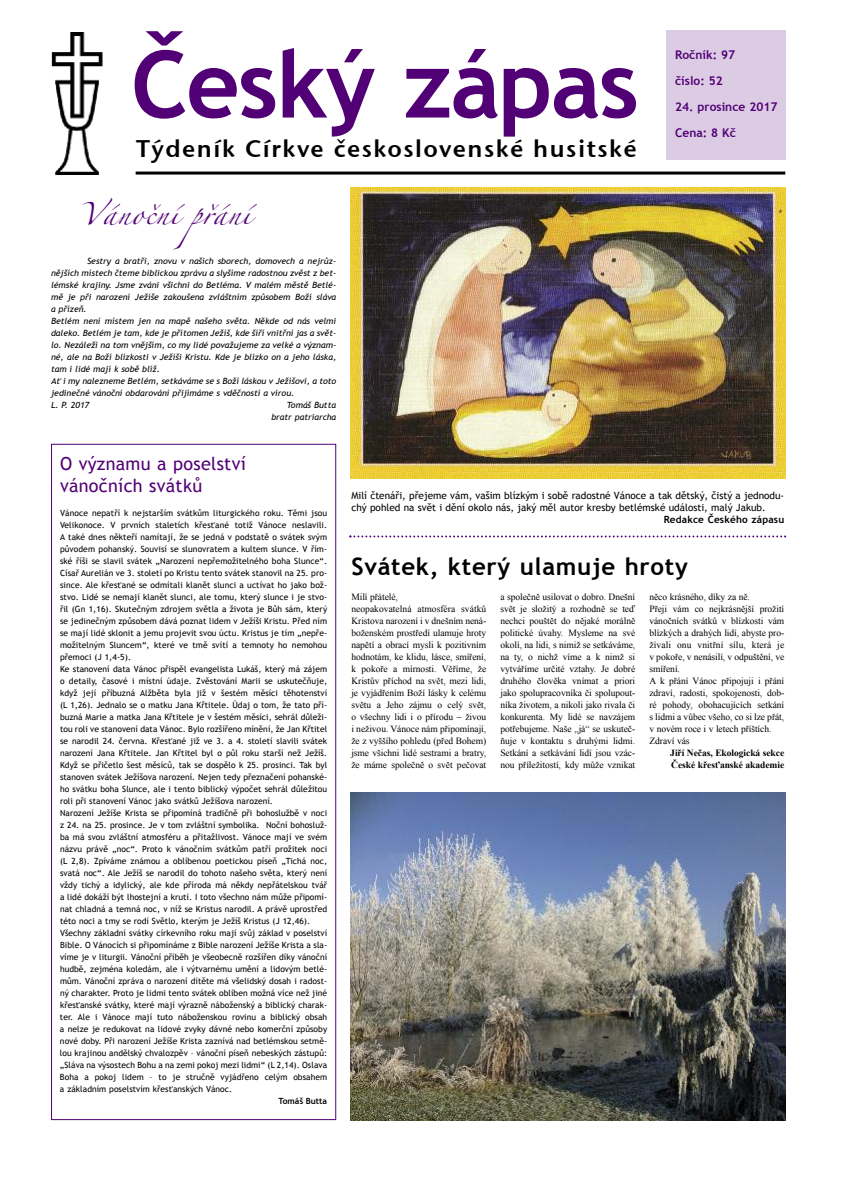
<style>
.page{position:relative;width:842px;height:1191px;background:#fff}
.page>*{position:absolute;margin:0;border:0;box-sizing:border-box;transform-origin:0 0}
.t1{font:700 93px "Trebuchet MS";letter-spacing:-.02em;color:#520076}
.t2{font:24px "Stone Sans Sem ITCTT Semi";letter-spacing:.06em;color:#000}
.t3{font:700 24px "Trebuchet MS";letter-spacing:.03em;color:#000}
.t4{font:20px "Zapfino";letter-spacing:.03em;color:#520076}
.t5{font:18px/22px "Trebuchet MS";letter-spacing:.015em;color:#520076}
.t6{font:700 12px/26px "Trebuchet MS";color:#520076}
.t7{font:10px/12px "Trebuchet MS";color:#000}
.t8{font:700 10px "Trebuchet MS";letter-spacing:.015em;color:#000}
.t9{font:9.5px/12px "Times New Roman";letter-spacing:-.005em;color:#000}
.t10{font:700 9.5px/12px "Times New Roman";letter-spacing:-.005em;color:#000}
.t11{font:8.5px/12px "Trebuchet MS";letter-spacing:.005em;color:#000}
.t12{font:italic 8.5px/12px "Trebuchet MS";color:#000;scale:1.04 1}
.t13{font:700 8.5px "Trebuchet MS";color:#000}
</style>
<div class="page">
<div style="left:666px;top:30px;width:119px;height:129px;background:#dccce3"></div>
<hr style="left:136px;top:171px;width:649px;height:3px;background:#000">
<img style="left:51px;top:32px;width:52px;height:142px">
<img style="left:350px;top:188px;width:435px;height:290px">
<img style="left:351px;top:792px;width:434px;height:328px">
<svg style="left:349px;top:535px;width:437px;height:2px"></svg>
<h1 class="t1" style="left:131px;top:30px;width:509px">Český zápas</h1>
<h2 class="t2" style="left:136px;top:134px;width:502px">Týdeník Církve československé husitské</h2>
<h3 class="t4" style="left:80px;top:205px;width:172px">Vánoční přání</h3>
<p class="t12" style="left:51px;top:255px;width:276px;text-indent:36px">Sestry a bratři, znovu v našich sborech, domovech a nejrůz&shy;nějších místech čteme biblickou zprávu a slyšíme radostnou zvěst z bet&shy;lémské krajiny. Jsme zváni všichni do Betléma. V malém městě Betlé&shy;mě je při narození Ježíše zakoušena zvláštním způsobem Boží sláva a přízeň.<br>Betlém není místem jen na mapě našeho světa. Někde od nás velmi daleko. Betlém je tam, kde je přítomen Ježíš, kde šíří vnitřní jas a svět&shy;lo. Nezáleží na tom vnějším, co my lidé považujeme za velké a význam&shy;né, ale na Boží blízkosti v Ježíši Kristu. Kde je blízko on a jeho láska, tam i lidé mají k sobě blíž.<br>Ať i my nalezneme Betlém, setkáváme se s Boží láskou v Ježíšovi, a toto jedinečné vánoční obdarování přijímáme s vděčností a vírou.<br>L. P. 2017</p>
<p class="t12" style="left:271px;top:399px;width:64px;text-align:right">Tomáš Butta bratr patriarcha</p>
<h3 class="t6" style="left:675px;top:41px;width:61px">Ročník: 97 číslo: 52</h3>
<h3 class="t6" style="left:675px;top:93px;width:104px">24. prosince 2017<br>Cena: 8 Kč</h3>
<h3 class="t5" style="left:60px;top:452px;width:187px">O významu a poselství vánočních svátků</h3>
<p class="t11" style="left:60px;top:507px;width:269px">Vánoce nepatří k nejstarším svátkům liturgického roku. Těmi jsou Velikonoce. V prvních staletích křesťané totiž Vánoce neslavili.<br>A také dnes někteří namítají, že se jedná v podstatě o svátek svým původem pohanský. Souvisí se slunovratem a kultem slunce. V řím&shy;ské říši se slavil svátek „Narození nepřemožitelného boha Slunce“.<br>Císař Aurelián ve 3. století po Kristu tento svátek stanovil na 25. pro&shy;since. Ale křesťané se odmítali klanět slunci a uctívat ho jako bož&shy;stvo. Lidé se nemají klanět slunci, ale tomu, který slunce i je stvo&shy;řil (Gn 1,16). Skutečným zdrojem světla a života je Bůh sám, který se jedinečným způsobem dává poznat lidem v Ježíši Kristu. Před ním se mají lidé sklonit a jemu projevit svou úctu. Kristus je tím „nepře&shy;možitelným Sluncem“, které ve tmě svítí a temnoty ho nemohou přemoci (J 1,4-5).<br>Ke stanovení data Vánoc přispěl evangelista Lukáš, který má zájem o detaily, časové i místní údaje. Zvěstování Marii se uskutečňuje, když její příbuzná Alžběta byla již v šestém měsíci těhotenství (L 1,26). Jednalo se o matku Jana Křtitele. Údaj o tom, že tato pří&shy;buzná Marie a matka Jana Křtitele je v šestém měsíci, sehrál důleži&shy;tou roli ve stanovení data Vánoc. Bylo rozšířeno mínění, že Jan Křtitel se narodil 24. června. Křesťané již ve 3. a 4. století slavili svátek narození Jana Křtitele. Jan Křtitel byl o půl roku starší než Ježíš.<br>Když se přičetlo šest měsíců, tak se dospělo k 25. prosinci. Tak byl stanoven svátek Ježíšova narození. Nejen tedy přeznačení pohanské&shy;ho svátku boha Slunce, ale i tento biblický výpočet sehrál důležitou roli při stanovení Vánoc jako svátků Ježíšova narození.<br>Narození Ježíše Krista se připomíná tradičně při bohoslužbě v noci z 24. na 25. prosince. Je v tom zvláštní symbolika. Noční bohosluž&shy;ba má svou zvláštní atmosféru a přitažlivost. Vánoce mají ve svém názvu právě „noc“. Proto k vánočním svátkům patří prožitek noci (L 2,8). Zpíváme známou a oblíbenou poetickou píseň „Tichá noc, svatá noc“. Ale Ježíš se narodil do tohoto našeho světa, který není vždy tichý a idylický, ale kde příroda má někdy nepřátelskou tvář a lidé dokáží být lhostejní a krutí. I toto všechno nám může připomí&shy;nat chladná a temná noc, v níž se Kristus narodil. A právě uprostřed této noci a tmy se rodí Světlo, kterým je Ježíš Kristus (J 12,46).<br>Všechny základní svátky církevního roku mají svůj základ v poselství Bible. O Vánocích si připomínáme z Bible narození Ježíše Krista a sla&shy;víme je v liturgii. Vánoční příběh je všeobecně rozšířen díky vánoční hudbě, zejména koledám, ale i výtvarnému umění a lidovým betlé&shy;mům. Vánoční zpráva o narození dítěte má všelidský dosah i radost&shy;ný charakter. Proto je lidmi tento svátek oblíben možná více než jiné křesťanské svátky, které mají výrazně náboženský a biblický charak&shy;ter. Ale i Vánoce mají tuto náboženskou rovinu a biblický obsah a nelze je redukovat na lidové zvyky dávné nebo komerční způsoby nové doby. Při narození Ježíše Krista zaznívá nad betlémskou setmě&shy;lou krajinou andělský chvalozpěv – vánoční píseň nebeských zástupů: „Sláva na výsostech Bohu a na zemi pokoj mezi lidmi“ (L 2,14). Oslava Boha a pokoj lidem – to je stručně vyjádřeno celým obsahem a základním poselstvím křesťanských Vánoc.</p>
<p class="t13" style="left:279px;top:1096px;width:50px">Tomáš Butta</p>
<p class="t7" style="left:351px;top:489px;width:434px">Milí čtenáři, přejeme vám, vašim blízkým i sobě radostné Vánoce a tak dětský, čistý a jednodu&shy;chý pohled na svět i dění okolo nás, jaký měl autor kresby betlémské události, malý Jakub.</p>
<p class="t8" style="left:664px;top:513px;width:122px">Redakce Českého zápasu</p>
<h2 class="t3" style="left:351px;top:553px;width:338px">Svátek, který ulamuje hroty</h2>
<p class="t9" style="left:351px;top:591px;width:136px">Milí přátelé,<br>neopakovatelná atmosféra svátků<br>Kristova narození i v dnešním nená&shy;boženském prostředí ulamuje hroty napětí a obrací mysli k pozitivním hodnotám, ke klidu, lásce, smíření, k pokoře a mírnosti. Věříme, že<br>Kristův příchod na svět, mezi lidi, je vyjádřením Boží lásky k celému světu a Jeho zájmu o celý svět, o všechny lidi i o přírodu – živou i neživou. Vánoce nám připomínají, že z vyššího pohledu (před Bohem) jsme všichni lidé sestrami a bratry, že máme společně o svět pečovat</p>
<p class="t9" style="left:500px;top:591px;width:136px;text-align:justify">a společně usilovat o dobro. Dnešní svět je složitý a rozhodně se teď nechci pouštět do nějaké morálně politické úvahy. Mysleme na své okolí, na lidi, s nimiž se setkáváme, na ty, o nichž víme a k nimž si vytváříme určité vztahy. Je dobré druhého člověka vnímat a priori jako spolupracovníka či spolupout&shy;níka životem, a nikoli jako rivala či konkurenta. My lidé se navzájem potřebujeme. Naše „já“ se uskuteč&shy;ňuje v kontaktu s druhými lidmi.<br>Setkání a setkávání lidí jsou vzác&shy;nou příležitostí, kdy může vznikat</p>
<p class="t9" style="left:649px;top:591px;width:136px">něco krásného, díky za ně.<br>Přeji vám co nejkrásnější prožití vánočních svátků v blízkosti vám blízkých a drahých lidí, abyste pro&shy;žívali onu vnitřní sílu, která je v pokoře, v nenásilí, v odpuštění, ve smíření.<br>A k přání Vánoc připojuji i přání zdraví, radosti, spokojenosti, dob&shy;ré pohody, obohacujících setkání s lidmi a vůbec všeho, co si lze přát, v novém roce i v letech příštích.<br>Zdraví vás</p>
<p class="t10" style="left:670px;top:747px;width:115px">Jiří Nečas, Ekologická sekce<br>České křesťanské akademie</p>
</div>
